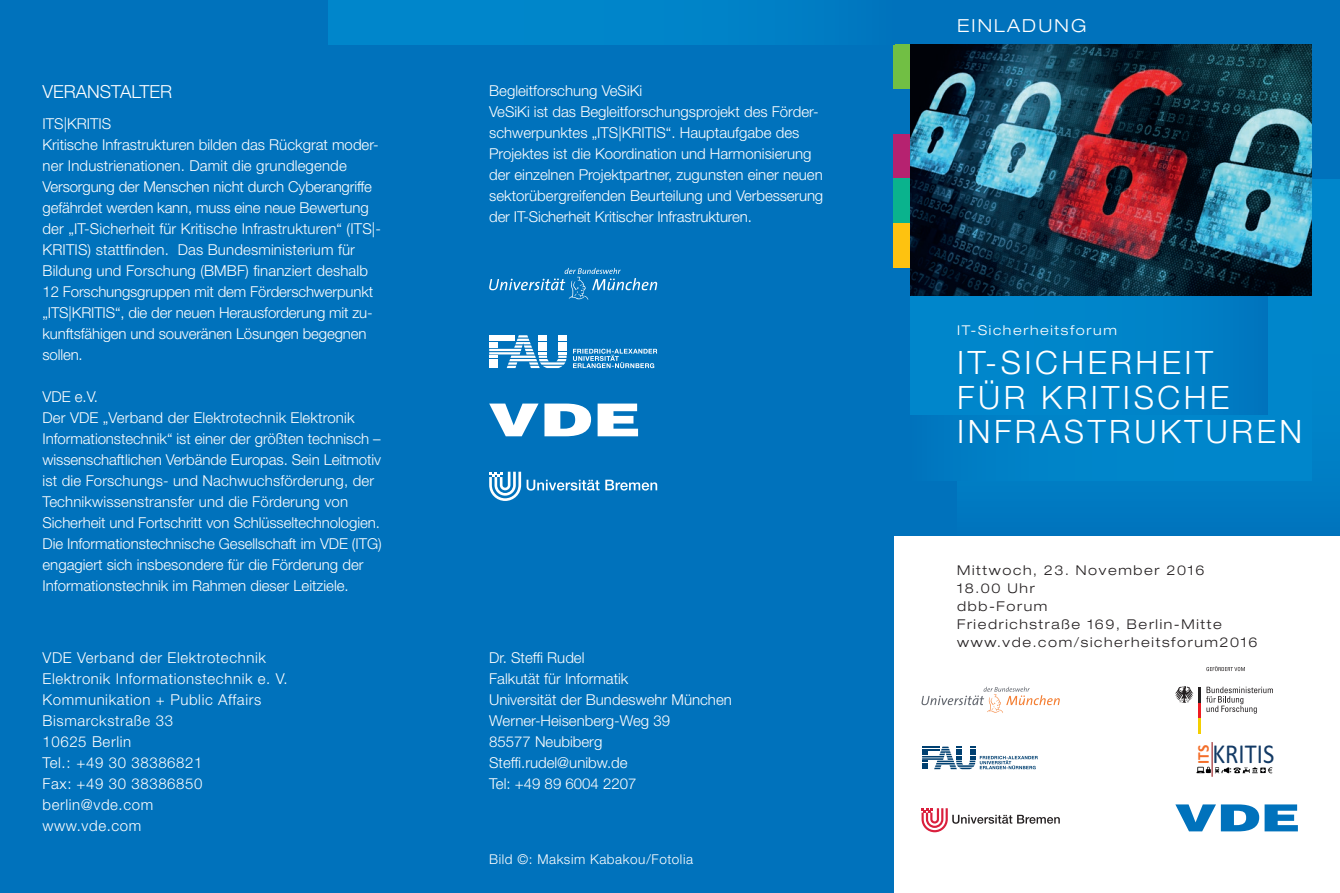
<style>
.page{position:relative;width:1340px;height:893px;background:#fff}
.page>*{position:absolute;margin:0;border:0;box-sizing:border-box;transform-origin:0 0}
.t1{font:300 32.25px/34.5px "Helvetica Neue LT Std";letter-spacing:.11em;color:#fff}
.t2{font:27.45px "Calibri";color:#133a65;scale:.9 1}
.t3{font:300 18px "Helvetica Neue LT Std";color:#fff}
.t4{font:300 expanded 18px "Helvetica Neue LT Std";letter-spacing:.12em;color:#fff}
.t5{font:700 16.35px "Calibri";color:#f36e2a;scale:.94 1}
.t6{font:300 15px/21px "Helvetica Neue LT Std";color:#fff}
.t7{font:300 15px/21px "Helvetica Neue LT Std";letter-spacing:.04em;color:#fff}
.t8{font:300 expanded 13.5px/18px "Helvetica Neue LT Std";letter-spacing:.12em;color:#231f20}
.t9{font:300 13.5px "Helvetica Neue LT Std";letter-spacing:.04em;color:#fff}
.t10{font:300 expanded 13.5px "Helvetica Neue LT Std";letter-spacing:.12em;color:#fff}
</style>
<div class="page">
<div style="left:0;top:0;width:893px;height:893px;background:#0072bc"></div>
<div style="left:893px;top:0;width:446px;height:536px;background:#0072bc"></div>
<div style="left:957px;top:181px;width:382px;height:355px;background:#007ac2"></div>
<div style="left:910px;top:45px;width:401px;height:435px;background:linear-gradient(to right,#007bc2,#008ace)"></div>
<div style="left:910px;top:268px;width:357px;height:147px;background:linear-gradient(to right,#008ace,#007cc2)"></div>
<div style="left:893px;top:45px;width:17px;height:44px;background:#71bf44"></div>
<div style="left:893px;top:134px;width:17px;height:45px;background:#b62270"></div>
<div style="left:893px;top:179px;width:17px;height:44px;background:#0ab38d"></div>
<div style="left:893px;top:223px;width:17px;height:45px;background:#fec210"></div>
<svg style="left:1175px;top:804px;width:122px;height:27px"></svg>
<div style="left:1182px;top:180px;width:157px;height:116px;background:#0086cb"></div>
<div style="left:329px;top:0;width:565px;height:45px;background:linear-gradient(to right,#008ace,#007bc2)"></div>
<img style="left:910px;top:45px;width:401px;height:251px">
<hr style="left:1211px;top:742px;width:1px;height:35px;background:#971a1d">
<svg style="left:1196px;top:767px;width:76px;height:6px"></svg>
<svg style="left:1206px;top:687px;width:66px;height:27px"></svg>
<svg style="left:1175px;top:686px;width:25px;height:48px"></svg>
<svg style="left:1206px;top:666px;width:38px;height:5px"></svg>
<svg style="left:921px;top:687px;width:138px;height:26px"></svg>
<svg style="left:922px;top:747px;width:115px;height:22px"></svg>
<svg style="left:921px;top:808px;width:138px;height:24px"></svg>
<svg style="left:489px;top:404px;width:49px;height:32px"></svg>
<svg style="left:544px;top:404px;width:47px;height:32px"></svg>
<svg style="left:597px;top:404px;width:41px;height:32px"></svg>
<svg style="left:489px;top:268px;width:168px;height:32px"></svg>
<svg style="left:573px;top:349px;width:84px;height:19px"></svg>
<svg style="left:489px;top:335px;width:77px;height:33px"></svg>
<svg style="left:605px;top:480px;width:52px;height:11px"></svg>
<svg style="left:489px;top:472px;width:110px;height:29px"></svg>
<p class="t3" style="left:43px;top:80px;width:131px">VERANSTALTER</p>
<p class="t6" style="left:43px;top:113px;width:340px">ITS|KRITIS<br>Kritische Infrastrukturen bilden das Rückgrat moder&shy;ner Industrienationen. Damit die grundlegende Versorgung der Menschen nicht durch Cyberangriffe gefährdet werden kann, muss eine neue Bewertung der „IT-Sicherheit für Kritische Infrastrukturen“ (ITS|- KRITIS) stattfinden. Das Bundesministerium für Bildung und Forschung (BMBF) finanziert deshalb 12 Forschungsgruppen mit dem Förderschwerpunkt „ITS|KRITIS“, die der neuen Herausforderung mit zu&shy;kunftsfähigen und souveränen Lösungen begegnen sollen.</p>
<p class="t6" style="left:43px;top:386px;width:341px">VDE e.V.<br>Der VDE „Verband der Elektrotechnik Elektronik Informationstechnik“ ist einer der größten technisch – wissenschaftlichen Verbände Europas. Sein Leitmotiv ist die Forschungs- und Nachwuchsförderung, der Technikwissenstransfer und die Förderung von Sicherheit und Fortschritt von Schlüsseltechnologien.<br>Die Informationstechnische Gesellschaft im VDE (ITG) engagiert sich insbesondere für die Förderung der Informationstechnik im Rahmen dieser Leitziele.</p>
<p class="t6" style="left:489px;top:80px;width:335px">Begleitforschung VeSiKi<br>VeSiKi ist das Begleitforschungsprojekt des Förder&shy;schwerpunktes „ITS|KRITIS“. Hauptaufgabe des Projektes ist die Koordination und Harmonisierung der einzelnen Projektpartner, zugunsten einer neuen sektorübergreifenden Beurteilung und Verbesserung der IT-Sicherheit Kritischer Infrastrukturen.</p>
<p class="t7" style="left:43px;top:647px;width:246px">VDE Verband der Elektrotechnik<br>Elektronik Informationstechnik e. V.<br>Kommunikation + Public Affairs<br>Bismarckstraße 33<br>10625 Berlin<br>Tel.: +49 30 38386821<br>Fax: +49 30 38386850 berlin@vde.com<br>www.vde.com</p>
<p class="t6" style="left:489px;top:647px;width:244px">Dr. Steffi Rudel<br>Falkutät für Informatik<br>Universität der Bundeswehr München<br>Werner-Heisenberg-Weg 39<br>85577 Neubiberg<br>Steffi.rudel@unibw.de<br>Tel: +49 89 6004 2207</p>
<p class="t9" style="left:489px;top:851px;width:205px">Bild ©: Maksim Kabakou/Fotolia</p>
<p class="t4" style="left:957px;top:15px;width:131px">EINLADUNG</p>
<p class="t10" style="left:957px;top:322px;width:161px">IT-Sicherheitsforum</p>
<h1 class="t1" style="left:957px;top:345px;width:346px">IT-SICHERHEIT<br>FÜR KRITISCHE<br>INFRASTRUKTUREN</h1>
<p class="t8" style="left:957px;top:561px;width:302px">Mittwoch, 23. November 2016<br>18.00 Uhr<br>dbb-Forum<br>Friedrichstraße 169, Berlin-Mitte www.vde.com/sicherheitsforum2016</p>
<p class="t5" style="left:1192px;top:764px;width:22px;rotate:-90deg">ITS</p>
<h2 class="t2" style="left:1212px;top:736px;width:70px">KRITIS</h2>
</div>
